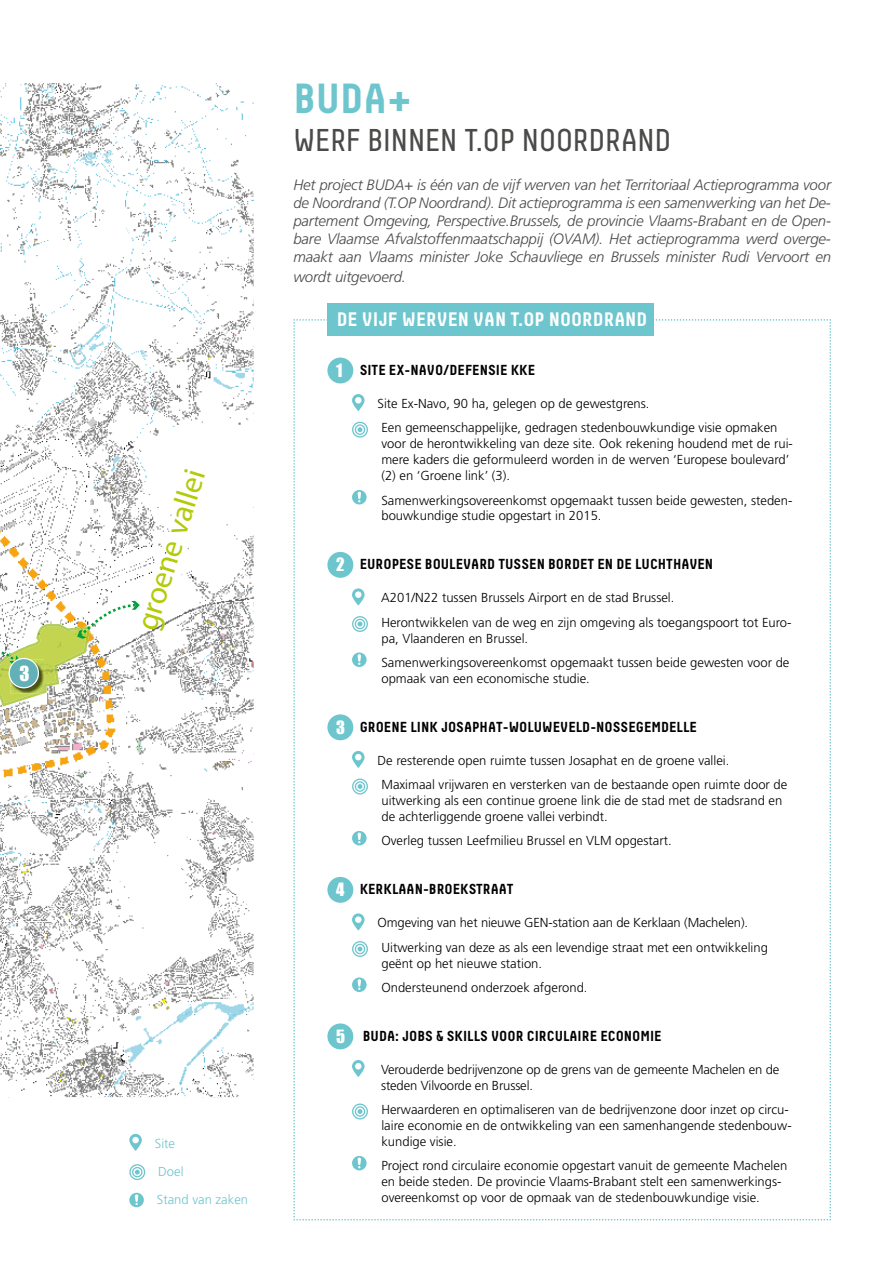
<style>
.page{position:relative;width:893px;height:1263px;background:#fff}
.page>*{position:absolute;margin:0;border:0;box-sizing:border-box;transform-origin:0 0}
.t1{font:700 42px "Decima";color:#6dc5ce}
.t2{font:31.5px "Decima";color:#4a4a49}
.t3{font:31.2px "Myriad Pro";color:#b2cb07}
.t4{font:700 19.5px "Decima";color:#fff}
.t5{font:19.05px "Impact";color:#fff}
.t6{font:italic 300 15px/18px "Frutiger";letter-spacing:-.01em;color:#4a4a49;text-align:justify}
.t7{font:700 14.4px "Decima";color:#000}
.t8{font:300 13.05px/15.9px "Frutiger";color:#000}
.t9{font:300 13.05px/28.2px "Frutiger";color:#6dc5ce}
.s1{font-family:"Impact";font-weight:400;font-size:16.8px;color:#fff}
</style>
<div class="page">
<img style="left:0;top:83px;width:254px;height:1014px">
<img style="left:0;top:624px;width:91px;height:82px">
<svg style="left:77px;top:601px;width:63px;height:38px"></svg>
<svg style="left:0;top:651px;width:44px;height:42px;background:#97bd7d"></svg>
<svg style="left:293px;top:319px;width:538px;height:901px"></svg>
<svg style="left:129px;top:1134px;width:13px;height:17px"></svg>
<svg style="left:129px;top:1164px;width:16px;height:16px"></svg>
<svg style="left:129px;top:1193px;width:15px;height:14px"></svg>
<div style="left:327px;top:303px;width:327px;height:32px;background:#6dc5ce"></div>
<h3 class="t5" style="left:19px;top:658px;width:12px">3</h3>
<h3 class="t3" style="left:128px;top:624px;width:169px;rotate:-73deg">groene vallei</h3>
<p class="t9" style="left:155px;top:1129px;width:95px">Site<br>Doel<br>Stand van zaken</p>
<h1 class="t1" style="left:293px;top:74px;width:120px">BUDA+</h1>
<h2 class="t2" style="left:293px;top:122px;width:379px">WERF BINNEN T.OP NOORDRAND</h2>
<p class="t6" style="left:293px;top:176px;width:539px">Het project BUDA+ is één van de vijf werven van het Territoriaal Actieprogramma voor de Noordrand (T.OP Noordrand). Dit actieprogramma is een samenwerking van het De&shy;partement Omgeving, Perspective.Brussels, de provincie Vlaams-Brabant en de Open&shy;bare Vlaamse Afvalstoffenmaatschappij (OVAM). Het actieprogramma werd overge&shy;maakt aan Vlaams minister Joke Schauvliege en Brussels minister Rudi Vervoort en</p>
<p class="t6" style="left:293px;top:268px;width:114px">wordt uitgevoerd.</p>
<h3 class="t4" style="left:337px;top:308px;width:312px">DE VIJF WERVEN VAN T.OP NOORDRAND</h3>
<p class="t7" style="left:336px;top:361px;width:201px"><span class="s1">1</span> SITE EX-NAVO/DEFENSIE KKE</p>
<p class="t8" style="left:378px;top:391px;width:401px;line-height:24.5px">Site Ex-Navo, 90 ha, gelegen op de gewestgrens.<br>Een gemeenschappelijke, gedragen stedenbouwkundige visie opmaken</p>
<p class="t8" style="left:381px;top:436px;width:413px">voor de herontwikkeling van deze site. Ook rekening houdend met de rui&shy;mere kaders die geformuleerd worden in de werven ‘Europese boulevard’ (2) en ‘Groene link’ (3).</p>
<p class="t8" style="left:381px;top:492px;width:412px">Samenwerkingsovereenkomst opgemaakt tussen beide gewesten, steden&shy;bouwkundige studie opgestart in 2015.</p>
<p class="t7" style="left:336px;top:556px;width:379px"><span class="s1">2</span> EUROPESE BOULEVARD TUSSEN BORDET EN DE LUCHTHAVEN</p>
<p class="t8" style="left:381px;top:586px;width:412px;line-height:24.5px">A201/N22 tussen Brussels Airport en de stad Brussel.<br>Herontwikkelen van de weg en zijn omgeving als toegangspoort tot Euro-</p>
<p class="t8" style="left:381px;top:626px;width:410px;line-height:24.5px">pa, Vlaanderen en Brussel.<br>Samenwerkingsovereenkomst opgemaakt tussen beide gewesten voor de</p>
<p class="t8" style="left:381px;top:671px;width:210px">opmaak van een economische studie.</p>
<p class="t7" style="left:336px;top:718px;width:362px"><span class="s1">3</span> GROENE LINK JOSAPHAT-WOLUWEVELD-NOSSEGEMDELLE</p>
<p class="t8" style="left:378px;top:748px;width:411px;line-height:24.5px">De resterende open ruimte tussen Josaphat en de groene vallei.<br>Maximaal vrijwaren en versterken van de bestaande open ruimte door de</p>
<p class="t8" style="left:381px;top:793px;width:402px">uitwerking als een continue groene link die de stad met de stadsrand en de achterliggende groene vallei verbindt.</p>
<p class="t8" style="left:381px;top:833px;width:292px">Overleg tussen Leefmilieu Brussel en VLM opgestart.</p>
<p class="t7" style="left:336px;top:881px;width:179px"><span class="s1">4</span> KERKLAAN-BROEKSTRAAT</p>
<p class="t8" style="left:378px;top:911px;width:392px;line-height:24.5px">Omgeving van het nieuwe GEN-station aan de Kerklaan (Machelen).<br>Uitwerking van deze as als een levendige straat met een ontwikkeling</p>
<p class="t8" style="left:381px;top:951px;width:208px;line-height:24.5px">geënt op het nieuwe station.<br>Ondersteunend onderzoek afgerond.</p>
<p class="t7" style="left:336px;top:1027px;width:327px"><span class="s1">5</span> BUDA: JOBS &amp; SKILLS VOOR CIRCULAIRE ECONOMIE</p>
<p class="t8" style="left:381px;top:1061px;width:400px">Verouderde bedrijvenzone op de grens van de gemeente Machelen en de steden Vilvoorde en Brussel.</p>
<p class="t8" style="left:381px;top:1102px;width:412px">Herwaarderen en optimaliseren van de bedrijvenzone door inzet op circu&shy;laire economie en de ontwikkeling van een samenhangende stedenbouw&shy;kundige visie.</p>
<p class="t8" style="left:381px;top:1158px;width:407px">Project rond circulaire economie opgestart vanuit de gemeente Machelen en beide steden. De provincie Vlaams-Brabant stelt een samenwerkings&shy;overeenkomst op voor de opmaak van de stedenbouwkundige visie.</p>
</div>
